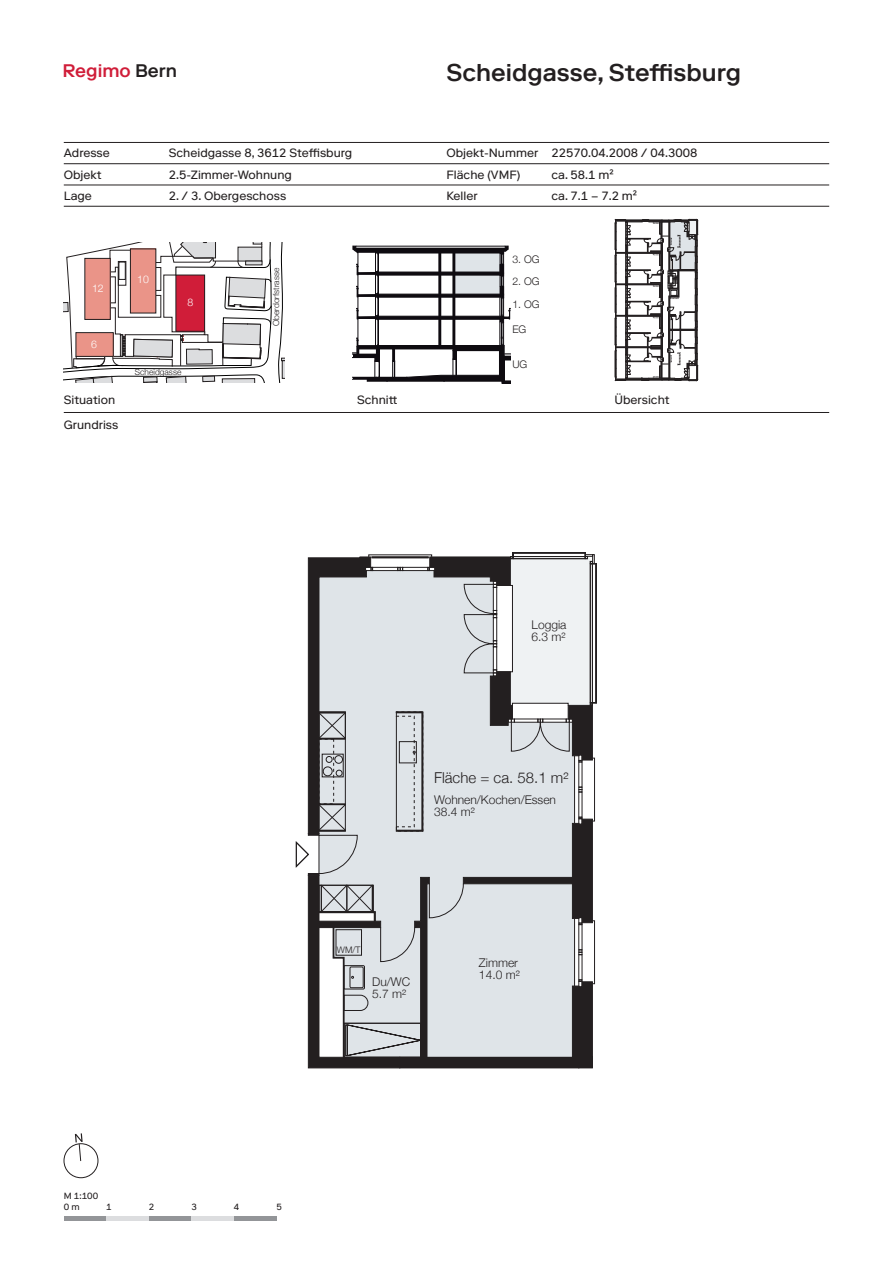
<style>
.page{position:relative;width:893px;height:1263px;background:#fff}
.page>*{position:absolute;margin:0;border:0;box-sizing:border-box;transform-origin:0 0}
.t1{font:500 24.3px "Riforma LL";color:#231f20}
.t2{font:500 18.15px "Riforma LL";color:#d01d39}
.t3{font:300 15px "Helvetica Neue";color:#231f20}
.Text{font:12px "Riforma LL";color:#231f20}
.t4{font:300 12px/12px "Helvetica Neue";color:#231f20}
.t5{font:300 10.5px "Helvetica Neue";color:#231f20}
.t6{font:300 10.5px "Helvetica Neue";color:#fff}
.t7{font:9px "Riforma LL";color:#231f20}
.t8{font:300 9px "Helvetica Neue";color:#231f20}
.t9{font:300 8.4px "Helvetica Neue";letter-spacing:-.005em;color:#231f20}
.s1{color:#231f20}
</style>
<div class="page">
<svg style="left:296px;top:552px;width:301px;height:516px"></svg>
<div style="left:319px;top:739px;width:15px;height:65px;border:1px dashed #231f20"></div>
<svg style="left:278px;top:242px;width:7px;height:141px"></svg>
<svg style="left:64px;top:242px;width:207px;height:141px"></svg>
<svg style="left:615px;top:219px;width:83px;height:162px"></svg>
<svg style="left:353px;top:246px;width:157px;height:137px"></svg>
<hr style="left:64px;top:412px;width:765px;height:1px;background:#231f20">
<hr style="left:64px;top:142px;width:765px;height:1px;background:#231f20">
<hr style="left:64px;top:163px;width:765px;height:1px;background:#231f20">
<hr style="left:64px;top:185px;width:765px;height:1px;background:#231f20">
<hr style="left:64px;top:206px;width:765px;height:1px;background:#231f20">
<hr style="left:64px;top:1216px;width:42px;height:4px;background:#939598">
<hr style="left:106px;top:1216px;width:43px;height:4px;background:#dcdddf">
<hr style="left:149px;top:1216px;width:42px;height:4px;background:#939598">
<hr style="left:191px;top:1216px;width:43px;height:4px;background:#dcdddf">
<hr style="left:234px;top:1216px;width:42px;height:4px;background:#939598">
<div style="left:64px;top:1143px;width:34px;height:35px;border:1px solid #231f20;border-radius:50%"></div>
<svg style="left:75px;top:1133px;width:8px;height:28px"></svg>
<h2 class="t2" style="left:63px;top:60px;width:116px">Regimo <span class="s1">Bern</span></h2>
<p class="Text" style="left:64px;top:146px;width:48px">Adresse</p>
<p class="Text" style="left:169px;top:146px;width:185px">Scheidgasse 8, 3612 Steffisburg</p>
<p class="Text" style="left:64px;top:167px;width:39px">Objekt</p>
<p class="Text" style="left:169px;top:167px;width:125px">2.5-Zimmer-Wohnung</p>
<p class="Text" style="left:64px;top:189px;width:30px">Lage</p>
<p class="Text" style="left:169px;top:189px;width:119px">2. / 3. Obergeschoss</p>
<p class="t6" style="left:92px;top:279px;width:13px">12</p>
<p class="t6" style="left:91px;top:336px;width:7px">6</p>
<p class="t6" style="left:137px;top:270px;width:13px">10</p>
<p class="t6" style="left:187px;top:294px;width:7px">8</p>
<p class="t9" style="left:135px;top:366px;width:48px">Scheidgasse</p>
<p class="t9" style="left:269px;top:326px;width:60px;rotate:-90deg">O essar tsf rodreb</p>
<h1 class="t1" style="left:446px;top:58px;width:296px">Scheidgasse, Steffisburg</h1>
<p class="Text" style="left:446px;top:146px;width:252px">Objekt-Nummer 22570.04.2008 / 04.3008</p>
<p class="Text" style="left:446px;top:167px;width:75px">Fläche (VMF)</p>
<p class="Text" style="left:551px;top:167px;width:64px">ca. 58.1 m²</p>
<p class="Text" style="left:446px;top:189px;width:33px">Keller</p>
<p class="Text" style="left:551px;top:189px;width:87px">ca. 7.1 – 7.2 m²</p>
<p class="t5" style="left:512px;top:251px;width:29px">3. OG</p>
<p class="t5" style="left:512px;top:273px;width:29px">2. OG</p>
<p class="t5" style="left:512px;top:296px;width:29px">1. OG</p>
<p class="t5" style="left:512px;top:321px;width:16px">EG</p>
<p class="t5" style="left:512px;top:356px;width:16px">UG</p>
<p class="Text" style="left:64px;top:393px;width:53px">Situation</p>
<p class="Text" style="left:614px;top:393px;width:57px">Übersicht</p>
<p class="Text" style="left:357px;top:393px;width:42px">Schnitt</p>
<p class="Text" style="left:64px;top:418px;width:56px">Grundriss</p>
<p class="t4" style="left:532px;top:617px;width:36px">Loggia<br>6.3 m²</p>
<p class="t3" style="left:434px;top:766px;width:136px">Fläche = ca. 58.1 m²</p>
<p class="t4" style="left:434px;top:793px;width:124px">Wohnen/Kochen/Essen<br>38.4 m²</p>
<p class="t8" style="left:337px;top:943px;width:25px">WM/T</p>
<p class="t4" style="left:372px;top:975px;width:39px">Du/WC<br>5.7 m²</p>
<p class="t4" style="left:479px;top:956px;width:42px">Zimmer<br>14.0 m²</p>
<p class="t7" style="left:64px;top:1191px;width:36px">M 1:100</p>
<p class="t7" style="left:64px;top:1201px;width:17px">0 m</p>
<p class="t7" style="left:106px;top:1201px;width:7px">1</p>
<p class="t7" style="left:149px;top:1201px;width:7px">2</p>
<p class="t7" style="left:191px;top:1201px;width:7px">3</p>
<p class="t7" style="left:234px;top:1201px;width:7px">4</p>
<p class="t7" style="left:276px;top:1201px;width:7px">5</p>
</div>
